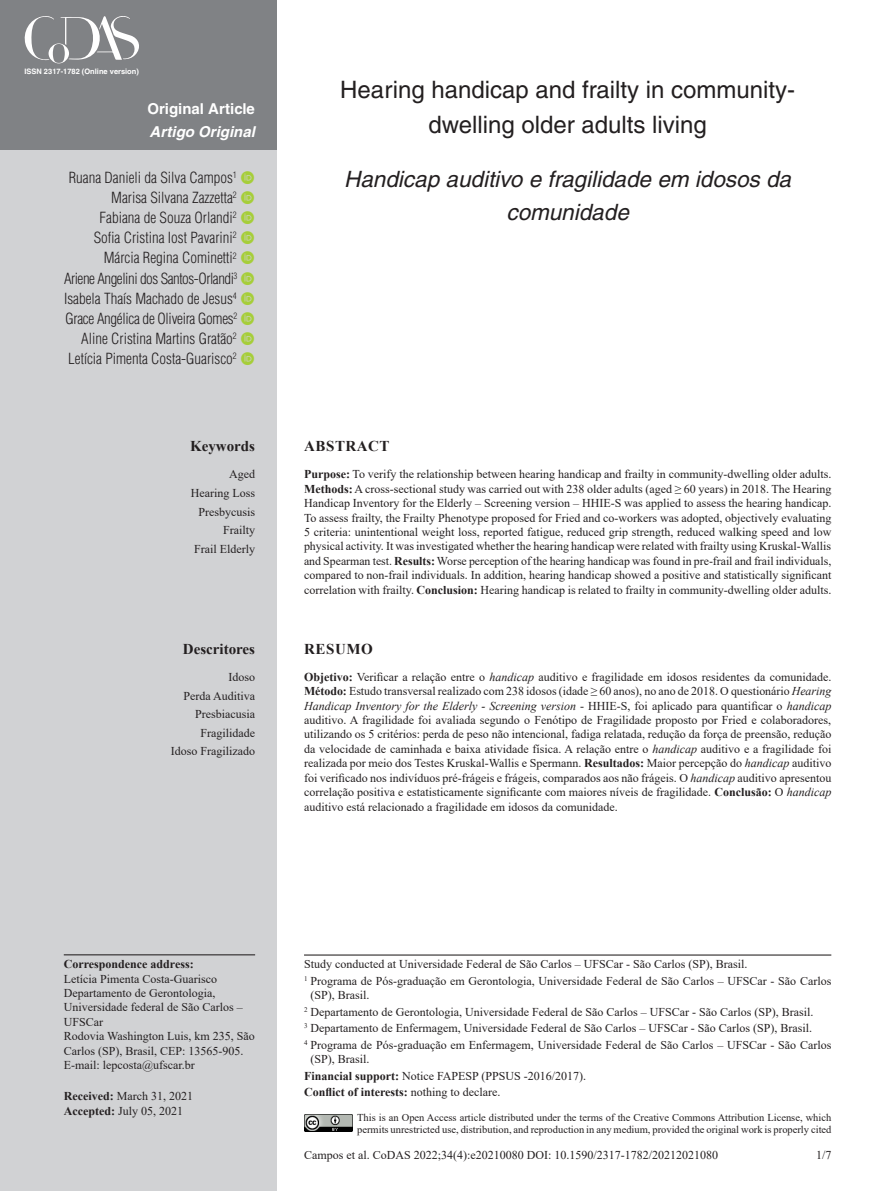
<style>
.page{position:relative;width:893px;height:1191px;background:#fff}
.page>*{position:absolute;margin:0;border:0;box-sizing:border-box;transform-origin:0 0}
.ArticleTitle{font:24px/34.5px "Helvetica";color:#231f20;text-align:center}
.ArticleTitle-Trans1{font:italic 22.5px/33px "Helvetica";color:#231f20;text-align:center}
.Authors{font:300 condensed 15px "Helvetica";color:#231f20}
.Authors-2{font:300 condensed 15px "Helvetica";letter-spacing:-.03em;color:#231f20}
.Authors-3{font:300 condensed 15px "Helvetica";letter-spacing:-.02em;color:#231f20}
.t1{font:700 15px "Helvetica";color:#fff}
.t2{font:italic 700 15px "Helvetica";color:#fff}
.KeywordsTitle-Trans1{font:700 15px "Times New Roman";color:#231f20}
.KeywordsTitle{font:700 15px "Times New Roman";color:#231f20}
.AbstractTitle{font:700 15px "Times New Roman";letter-spacing:.035em;color:#231f20}
.AbstractTitle-Trans1{font:700 15px "Times New Roman";letter-spacing:.035em;color:#231f20}
.Abstract-Trans1{font:12px/14.4px "Times New Roman";color:#231f20;text-align:justify}
.Abstract{font:12px/14.4px "Times New Roman";color:#231f20;text-align:justify}
.Affiliations{font:12px/14.4px "Times New Roman";color:#231f20}
.Correspondence{font:12px/14.4px "Times New Roman";color:#231f20}
.fnArticleOther{font:12px "Times New Roman";color:#231f20}
.Keywords-Trans1{font:12px "Times New Roman";color:#231f20}
.fnFinancial-disclosu{font:12px "Times New Roman";color:#231f20}
.Keywords{font:12px "Times New Roman";color:#231f20}
.History{font:12px/14.4px "Times New Roman";color:#231f20}
.fnConflict{font:700 12px "Times New Roman";color:#231f20}
.pubNameFooter{font:10.5px/12.6px "Times New Roman";color:#231f20}
.t3{font:700 7.5px "Helvetica";color:#fff}
.s1{font-weight:700}
.s2{font-style:italic}
.s3{font-weight:400}
</style>
<div class="page">
<div style="left:0;top:149px;width:276px;height:1042px;background:#d1d2d4"></div>
<div style="left:0;top:0;width:276px;height:149px;background:#808285"></div>
<img style="left:304px;top:1114px;width:48px;height:17px">
<svg style="left:24px;top:16px;width:115px;height:48px"></svg>
<hr style="left:64px;top:954px;width:191px;height:1px;background:#231f20">
<hr style="left:304px;top:954px;width:527px;height:1px;background:#231f20">
<p class="t3" style="left:24px;top:66px;width:116px">ISSN 2317-1782 (Online version)</p>
<p class="t1" style="left:147px;top:100px;width:109px">Original Article</p>
<p class="t2" style="left:150px;top:122px;width:107px">Artigo Original</p>
<p class="Authors" style="left:69px;top:168px;width:170px">Ruana Danieli da Silva Campos<sup>1</sup></p>
<p class="Authors" style="left:111px;top:188px;width:127px">Marisa Silvana Zazzetta<sup>2</sup></p>
<p class="Authors" style="left:100px;top:208px;width:139px">Fabiana de Souza Orlandi<sup>2</sup></p>
<p class="Authors" style="left:94px;top:228px;width:145px">Sofia Cristina Iost Pavarini<sup>2</sup></p>
<p class="Authors" style="left:104px;top:249px;width:135px">Márcia Regina Cominetti<sup>2</sup></p>
<p class="Authors-2" style="left:64px;top:269px;width:175px">Ariene Angelini dos Santos-Orlandi<sup>3</sup></p>
<p class="Authors" style="left:64px;top:289px;width:174px">Isabela Thaís Machado de Jesus<sup>4</sup></p>
<p class="Authors-3" style="left:65px;top:309px;width:173px">Grace Angélica de Oliveira Gomes<sup>2</sup></p>
<p class="Authors" style="left:81px;top:329px;width:157px">Aline Cristina Martins Gratão<sup>2</sup></p>
<p class="Authors" style="left:68px;top:349px;width:170px">Letícia Pimenta Costa-Guarisco<sup>2</sup></p>
<p class="KeywordsTitle" style="left:190px;top:435px;width:66px">Keywords</p>
<p class="Keywords" style="left:229px;top:466px;width:27px">Aged</p>
<p class="Keywords" style="left:191px;top:484px;width:66px">Hearing Loss</p>
<p class="Keywords" style="left:198px;top:503px;width:58px">Presbycusis</p>
<p class="Keywords" style="left:223px;top:522px;width:34px">Frailty</p>
<p class="Keywords" style="left:194px;top:540px;width:62px">Frail Elderly</p>
<p class="KeywordsTitle-Trans1" style="left:183px;top:638px;width:74px">Descritores</p>
<p class="Keywords-Trans1" style="left:228px;top:668px;width:28px">Idoso</p>
<p class="Keywords-Trans1" style="left:183px;top:687px;width:73px">Perda Auditiva</p>
<p class="Keywords-Trans1" style="left:195px;top:705px;width:61px">Presbiacusia</p>
<p class="Keywords-Trans1" style="left:200px;top:724px;width:56px">Fragilidade</p>
<p class="Keywords-Trans1" style="left:171px;top:743px;width:86px">Idoso Fragilizado</p>
<p class="ArticleTitle" style="left:340px;top:72px;width:456px">Hearing handicap and frailty in community&shy;dwelling older adults living</p>
<p class="ArticleTitle-Trans1" style="left:344px;top:162px;width:448px">Handicap auditivo e fragilidade em idosos da comunidade</p>
<p class="AbstractTitle" style="left:304px;top:435px;width:87px">ABSTRACT</p>
<p class="Abstract" style="left:304px;top:467px;width:529px"><span class="s1">Purpose:</span> To verify the relationship between hearing handicap and frailty in community-dwelling older adults.<br><span class="s1">Methods:</span> A cross-sectional study was carried out with 238 older adults (aged ≥ 60 years) in 2018. The Hearing Handicap Inventory for the Elderly – Screening version – HHIE-S was applied to assess the hearing handicap.<br>To assess frailty, the Frailty Phenotype proposed for Fried and co-workers was adopted, objectively evaluating 5 criteria: unintentional weight loss, reported fatigue, reduced grip strength, reduced walking speed and low physical activity. It was investigated whether the hearing handicap were related with frailty using Kruskal-Wallis and Spearman test. <span class="s1">Results:</span> Worse perception of the hearing handicap was found in pre-frail and frail individuals, compared to non-frail individuals. In addition, hearing handicap showed a positive and statistically significant correlation with frailty. <span class="s1">Conclusion:</span> Hearing handicap is related to frailty in community-dwelling older adults.</p>
<p class="AbstractTitle-Trans1" style="left:304px;top:638px;width:70px">RESUMO</p>
<p class="Abstract-Trans1" style="left:304px;top:669px;width:529px"><span class="s1">Objetivo:</span> Verificar a relação entre o <span class="s2">handicap</span> auditivo e fragilidade em idosos residentes da comunidade.<br><span class="s1">Método:</span> Estudo transversal realizado com 238 idosos (idade ≥ 60 anos), no ano de 2018. O questionário <span class="s2">Hearing Handicap Inventory for the Elderly - Screening version</span> - HHIE-S, foi aplicado para quantificar o <span class="s2">handicap </span>auditivo. A fragilidade foi avaliada segundo o Fenótipo de Fragilidade proposto por Fried e colaboradores, utilizando os 5 critérios: perda de peso não intencional, fadiga relatada, redução da força de preensão, redução da velocidade de caminhada e baixa atividade física. A relação entre o <span class="s2">handicap</span> auditivo e a fragilidade foi realizada por meio dos Testes Kruskal-Wallis e Spermann. <span class="s1">Resultados:</span> Maior percepção do <span class="s2">handicap</span> auditivo foi verificado nos indivíduos pré-frágeis e frágeis, comparados aos não frágeis. O <span class="s2">handicap</span> auditivo apresentou correlação positiva e estatisticamente significante com maiores níveis de fragilidade. <span class="s1">Conclusão:</span> O <span class="s2">handicap </span>auditivo está relacionado a fragilidade em idosos da comunidade.</p>
<p class="Correspondence" style="left:64px;top:956px;width:193px"><span class="s1">Correspondence address:<br></span>Letícia Pimenta Costa-Guarisco<br>Departamento de Gerontologia,<br>Universidade federal de São Carlos –<br>UFSCar<br>Rodovia Washington Luis, km 235, São<br>Carlos (SP), Brasil, CEP: 13565-905.<br>E-mail: lepcosta@ufscar.br</p>
<p class="History" style="left:64px;top:1088px;width:131px"><span class="s1">Received:</span> March 31, 2021<br><span class="s1">Accepted:</span> July 05, 2021</p>
<p class="fnArticleOther" style="left:304px;top:955px;width:445px">Study conducted at Universidade Federal de São Carlos – UFSCar - São Carlos (SP), Brasil.</p>
<p class="Affiliations" style="left:310px;top:973px;width:522px;text-indent:-6px"><sup>1</sup> Programa de Pós-graduação em Gerontologia, Universidade Federal de São Carlos – UFSCar - São Carlos (SP), Brasil.</p>
<p class="Affiliations" style="left:304px;top:1004px;width:511px"><sup>2</sup> Departamento de Gerontologia, Universidade Federal de São Carlos – UFSCar - São Carlos (SP), Brasil.</p>
<p class="Affiliations" style="left:304px;top:1020px;width:509px"><sup>3</sup> Departamento de Enfermagem, Universidade Federal de São Carlos – UFSCar - São Carlos (SP), Brasil.</p>
<p class="Affiliations" style="left:310px;top:1037px;width:522px;text-indent:-6px"><sup>4</sup> Programa de Pós-graduação em Enfermagem, Universidade Federal de São Carlos – UFSCar - São Carlos (SP), Brasil.</p>
<p class="fnFinancial-disclosu" style="left:304px;top:1067px;width:284px"><span class="s1">Financial support:</span> Notice FAPESP (PPSUS -2016/2017).</p>
<p class="fnConflict" style="left:304px;top:1083px;width:198px">Conflict of interests: <span class="s3">nothing to declare.</span></p>
<p class="pubNameFooter" style="left:357px;top:1110px;width:476px">This is an Open Access article distributed under the terms of the Creative Commons Attribution License, which permits unrestricted use, distribution, and reproduction in any medium, provided the original work is properly cited</p>
<p class="Abstract-Trans1" style="left:304px;top:1147px;width:415px">Campos et al. CoDAS 2022;34(4):e20210080 DOI: 10.1590/2317-1782/20212021080</p>
<p class="Abstract-Trans1" style="left:816px;top:1147px;width:17px">1/7</p>
</div>
